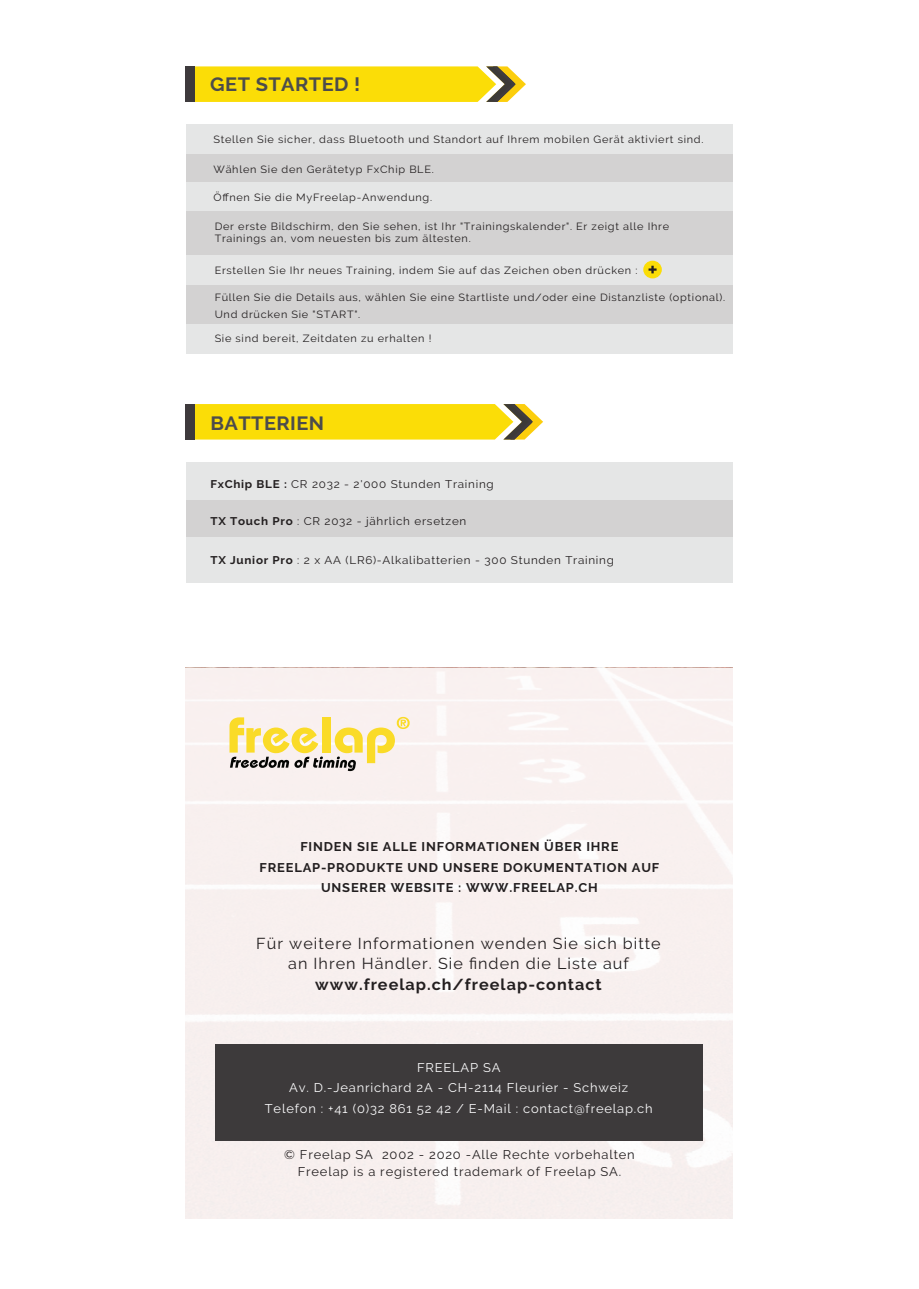
<style>
.page{position:relative;width:919px;height:1289px;background:#fff}
.page>*{position:absolute;margin:0;border:0;box-sizing:border-box;transform-origin:0 0}
.t1{font:700 19.2px "Raleway";letter-spacing:.02em;color:#4c4c4c;scale:1.05 1}
.t2{font:15.75px/20.5px "Raleway";letter-spacing:.065em;color:#231f20;text-align:center}
.t3{font:700 15.75px "Raleway";letter-spacing:.065em;color:#231f20}
.t4{font:700 12.6px/20.5px "Raleway";letter-spacing:.065em;color:#231f20;text-align:center}
.t5{font:12.6px/20.5px "Raleway";letter-spacing:.065em;color:#fbfbfc;text-align:center}
.t6{font:12.6px/17.4px "Raleway";letter-spacing:.065em;color:#231f20;text-align:center}
.t7{font:11.1px "Raleway";letter-spacing:.065em;color:#231f20;scale:1.05 1}
.t8{font:10.5px/12.5px "Raleway";letter-spacing:.065em;color:#231f20;scale:1.05 1}
.s1{font-weight:700}
</style>
<div class="page">
<svg style="left:194px;top:404px;width:349px;height:35px;background:#f4d815"></svg>
<div style="left:186px;top:404px;width:8px;height:35px;background:#3e3a3c"></div>
<svg style="left:194px;top:66px;width:332px;height:36px;background:#f3d818"></svg>
<div style="left:186px;top:66px;width:8px;height:36px;background:#3e3a3c"></div>
<div style="left:186px;top:462px;width:546px;height:38px;background:#e5e6e6"></div>
<div style="left:186px;top:500px;width:546px;height:38px;background:#d3d2d2"></div>
<div style="left:186px;top:537px;width:546px;height:45px;background:#e5e6e6"></div>
<div style="left:186px;top:151px;width:546px;height:33px;background:#d3d2d2"></div>
<div style="left:186px;top:211px;width:546px;height:44px;background:#d3d2d2"></div>
<div style="left:186px;top:124px;width:546px;height:30px;background:#e5e6e6"></div>
<div style="left:186px;top:182px;width:546px;height:29px;background:#e5e6e6"></div>
<div style="left:186px;top:284px;width:546px;height:40px;background:#d3d2d2"></div>
<div style="left:186px;top:255px;width:546px;height:29px;background:#e5e6e6"></div>
<div style="left:186px;top:324px;width:546px;height:29px;background:#e5e6e6"></div>
<div style="left:643px;top:261px;width:18px;height:17px;background:#fbdd07;border-radius:50%"></div>
<svg style="left:648px;top:266px;width:8px;height:7px"></svg>
<div style="left:185px;top:667px;width:547px;height:554px;background:linear-gradient(to right,#f8f0ef,#f9f2f1)"></div>
<svg style="left:229px;top:717px;width:180px;height:54px"></svg>
<div style="left:215px;top:1044px;width:487px;height:96px;background:#3d3a3b"></div>
<h1 class="t1" style="left:210px;top:73px;width:144px">GET STARTED !</h1>
<p class="t8" style="left:213px;top:133px;width:468px">Stellen Sie sicher, dass Bluetooth und Standort auf Ihrem mobilen Gerät aktiviert sind.</p>
<p class="t8" style="left:213px;top:163px;width:211px">Wählen Sie den Gerätetyp FxChip BLE.</p>
<p class="t8" style="left:213px;top:191px;width:210px">Öffnen Sie die MyFreelap-Anwendung.</p>
<p class="t8" style="left:215px;top:220px;width:434px">Der erste Bildschirm, den Sie sehen, ist Ihr "Trainingskalender". Er zeigt alle Ihre<br>Trainings an, vom neuesten bis zum ältesten.</p>
<p class="t8" style="left:215px;top:263px;width:404px">Erstellen Sie Ihr neues Training, indem Sie auf das Zeichen oben drücken :</p>
<p class="t8" style="left:215px;top:288px;width:487px;line-height:17.4px">Füllen Sie die Details aus, wählen Sie eine Startliste und/oder eine Distanzliste (optional).<br>Und drücken Sie "START".</p>
<p class="t8" style="left:215px;top:332px;width:208px">Sie sind bereit, Zeitdaten zu erhalten !</p>
<h1 class="t1" style="left:210px;top:412px;width:110px">BATTERIEN</h1>
<p class="t7" style="left:210px;top:477px;width:271px"><span class="s1">FxChip BLE :</span> CR 2032 - 2'000 Stunden Training</p>
<p class="t7" style="left:210px;top:514px;width:245px"><span class="s1">TX Touch Pro</span> : CR 2032 - jährlich ersetzen</p>
<p class="t7" style="left:210px;top:554px;width:386px"><span class="s1">TX Junior Pro</span> : 2 x AA (LR6)-Alkalibatterien - 300 Stunden Training</p>
<p class="t4" style="left:259px;top:836px;width:401px">FINDEN SIE ALLE INFORMATIONEN ÜBER IHRE<br>FREELAP-PRODUKTE UND UNSERE DOKUMENTATION AUF<br>UNSERER WEBSITE : WWW.FREELAP.CH</p>
<h2 class="t2" style="left:256px;top:933px;width:406px">Für weitere Informationen wenden Sie sich bitte an Ihren Händler. Sie finden die Liste auf</h2>
<h2 class="t3" style="left:315px;top:975px;width:288px">www.freelap.ch/freelap-contact</h2>
<p class="t5" style="left:265px;top:1056px;width:389px">FREELAP SA<br>Av. D.-Jeanrichard 2A - CH-2114 Fleurier - Schweiz<br>Telefon : +41 (0)32 861 52 42 / E-Mail : contact@freelap.ch</p>
<p class="t6" style="left:284px;top:1145px;width:352px">© Freelap SA 2002 - 2020 -Alle Rechte vorbehalten<br>Freelap is a registered trademark of Freelap SA.</p>
</div>
